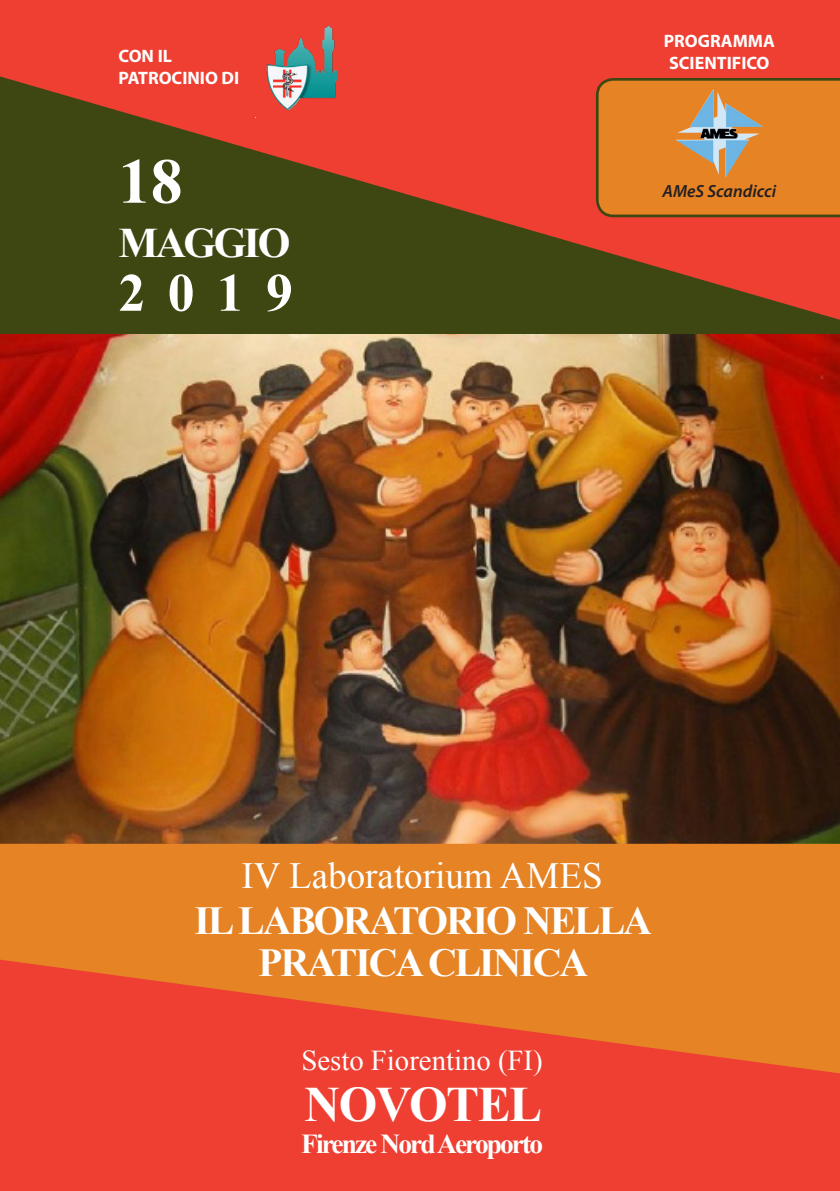
<style>
.page{position:relative;width:840px;height:1191px;background:#fff}
.page>*{position:absolute;margin:0;border:0;box-sizing:border-box;transform-origin:0 0}
.t1{font:700 64.2px "Times New Roman";color:#fff}
.t2{font:700 54px "Times New Roman";color:#fff}
.t3{font:700 49.4px "Times New Roman";letter-spacing:-.03em;color:#fff}
.t4{font:700 42px "Times New Roman";letter-spacing:-.06em;color:#fff}
.t5{font:700 39.6px "Times New Roman";letter-spacing:-.05em;color:#fff}
.t6{font:37px "Times New Roman";color:#fff}
.t7{font:28.8px "Times New Roman";color:#fff}
.t8{font:700 27.4px "Times New Roman";letter-spacing:-.07em;color:#fff}
.t9{font:700 18px "Myriad Pro";color:#fff}
.t10{font:italic 600 17.6px "Myriad Pro";color:#231f20}
</style>
<div class="page">
<img style="left:0;top:334px;width:839px;height:509px">
<div style="left:0;top:1073px;width:839px;height:118px;background:#ee3f32"></div>
<svg style="left:0;top:843px;width:839px;height:230px;fill:#e58325"></svg>
<div style="left:0;top:0;width:839px;height:334px;background:#3e4712"></div>
<svg style="left:0;top:0;width:839px;height:320px;fill:#ee3f32"></svg>
<svg style="left:595px;top:78px;width:244px;height:139px"></svg>
<img style="left:255px;top:26px;width:81px;height:92px">
<img style="left:687px;top:147px;width:38px;height:30px">
<p class="t9" style="left:118px;top:44px;width:55px">CON IL</p>
<p class="t9" style="left:118px;top:66px;width:122px">PATROCINIO DI</p>
<p class="t1" style="left:118px;top:137px;width:66px">18</p>
<p class="t4" style="left:118px;top:214px;width:173px">MAGGIO</p>
<p class="t2" style="left:118px;top:255px;width:176px">2019</p>
<p class="t9" style="left:663px;top:29px;width:113px">PROGRAMMA</p>
<p class="t9" style="left:668px;top:51px;width:102px">SCIENTIFICO</p>
<p class="t10" style="left:662px;top:180px;width:115px">AMeS Scandicci</p>
<p class="t6" style="left:241px;top:850px;width:362px">IV Laboratorium AMES</p>
<p class="t5" style="left:194px;top:894px;width:459px">IL LABORATORIO NELLA</p>
<p class="t5" style="left:258px;top:935px;width:331px">PRATICA CLINICA</p>
<p class="t7" style="left:301px;top:1041px;width:243px">Sesto Fiorentino (FI)</p>
<p class="t3" style="left:304px;top:1070px;width:239px">NOVOTEL</p>
<p class="t8" style="left:301px;top:1124px;width:243px">Firenze Nord Aeroporto</p>
</div>
